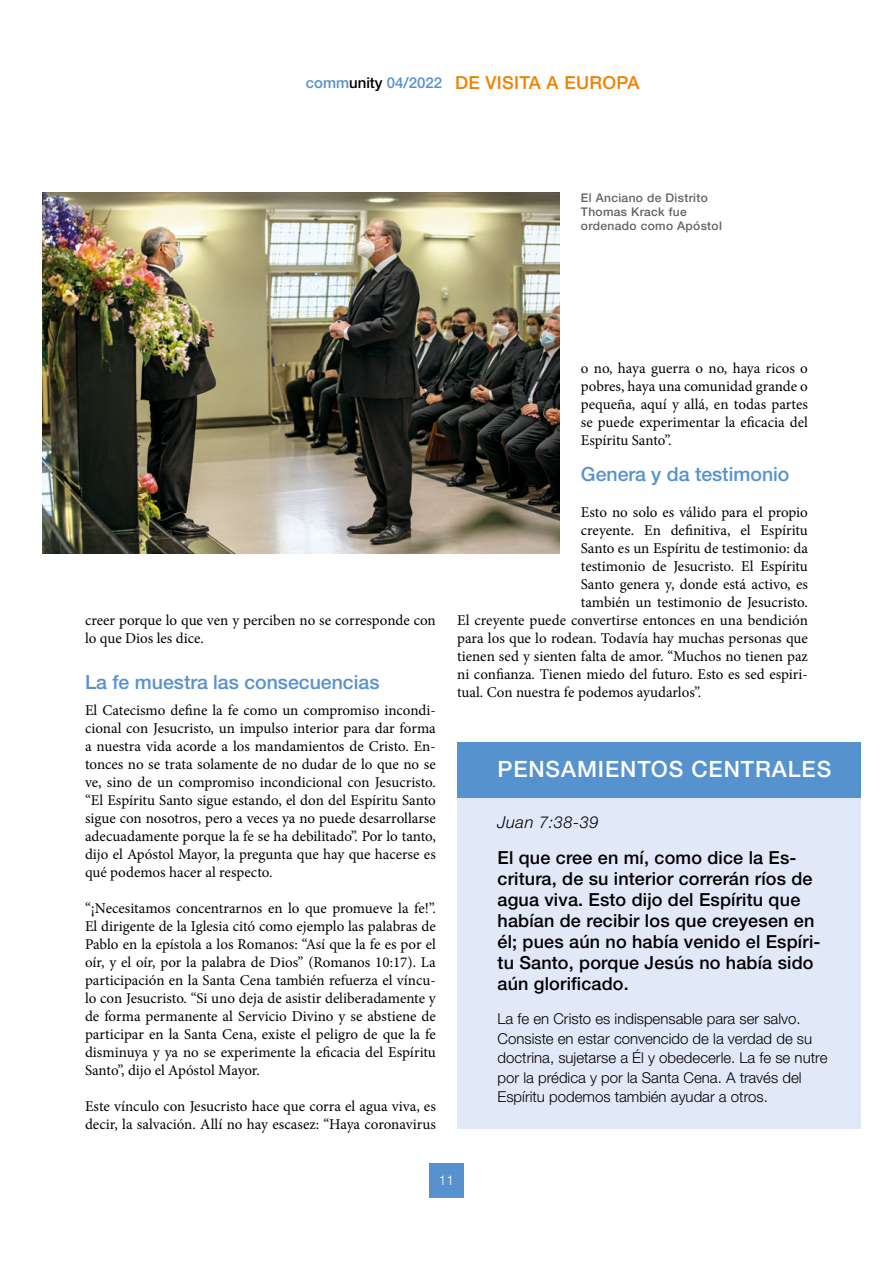
<style>
.page{position:relative;width:893px;height:1263px;background:#fff}
.page>*{position:absolute;margin:0;border:0;box-sizing:border-box;transform-origin:0 0}
.t1{font:500 22.5px "Helvetica Neue LTW1 G";letter-spacing:.04em;color:#fff}
.t2{font:500 19.5px "Helvetica Neue LTW1 G";color:#5692ce}
.t3{font:500 18px/21px "Helvetica Neue LTW1 G";letter-spacing:.01em;color:#000}
.t4{font:500 18px "Helvetica Neue LTW1 G";letter-spacing:.02em;color:#f08100}
.t5{font:italic 300 16.5px "Helvetica Neue LTW1 G";letter-spacing:.03em;color:#000}
.t6{font:15px/18px "Minion Pro";color:#000;text-align:justify}
.t7{font:300 15px/19.5px "Helvetica Neue LTW1 G";color:#000}
.t8{font:300 13.5px "Helvetica Neue LTW1 G";color:#fff}
.t9{font:500 12px/14.4px "Helvetica Neue LTW1 G";letter-spacing:.03em;color:#646363}
.s1{font-size:15px;color:#5692ce}
.s2{font-size:15px;color:#000}
</style>
<div class="page">
<div style="left:429px;top:1163px;width:34px;height:34px;background:#5692ce"></div>
<div style="left:457px;top:742px;width:404px;height:387px;background:#e1e8f7"></div>
<div style="left:457px;top:742px;width:404px;height:56px;background:#5692ce"></div>
<img style="left:43px;top:192px;width:517px;height:361px">
<p class="t4" style="left:306px;top:72px;width:335px"><span class="s1">comm</span><span class="s2">unity</span> <span class="s1">04/2022</span> DE VISITA A EUROPA</p>
<p class="t9" style="left:581px;top:190px;width:143px">El Anciano de Distrito<br>Thomas Krack fue ordenado como Apóstol</p>
<p class="t6" style="left:85px;top:611px;width:352px">creer porque lo que ven y perciben no se corresponde con lo que Dios les dice.</p>
<h2 class="t2" style="left:85px;top:670px;width:296px">La fe muestra las consecuencias</h2>
<p class="t6" style="left:85px;top:701px;width:352px">El Catecismo define la fe como un compromiso incondi&shy;cional con Jesucristo, un impulso interior para dar forma a nuestra vida acorde a los mandamientos de Cristo. En&shy;tonces no se trata solamente de no dudar de lo que no se ve, sino de un compromiso incondicional con Jesucristo. “El Espíritu Santo sigue estando, el don del Espíritu Santo sigue con nosotros, pero a veces ya no puede desarrollarse adecuadamente porque la fe se ha debilitado”. Por lo tanto, dijo el Apóstol Mayor, la pregunta que hay que hacerse es qué podemos hacer al respecto.</p>
<p class="t6" style="left:85px;top:899px;width:352px">“¡Necesitamos concentrarnos en lo que promueve la fe!”.<br>El dirigente de la Iglesia citó como ejemplo las palabras de Pablo en la epístola a los Romanos: “Así que la fe es por el oír, y el oír, por la palabra de Dios” (Romanos 10:17). La participación en la Santa Cena también refuerza el víncu&shy;lo con Jesucristo. “Si uno deja de asistir deliberadamente y de forma permanente al Servicio Divino y se abstiene de participar en la Santa Cena, existe el peligro de que la fe disminuya y ya no se experimente la eficacia del Espíritu Santo”, dijo el Apóstol Mayor.</p>
<p class="t6" style="left:85px;top:1097px;width:352px">Este vínculo con Jesucristo hace que corra el agua viva, es decir, la salvación. Allí no hay escasez: “Haya coronavirus</p>
<p class="t6" style="left:581px;top:359px;width:229px">o no, haya guerra o no, haya ricos o pobres, haya una comunidad grande o pequeña, aquí y allá, en todas partes se puede experimentar la eficacia del Espíritu Santo”.</p>
<h2 class="t2" style="left:581px;top:462px;width:210px">Genera y da testimonio</h2>
<p class="t6" style="left:581px;top:503px;width:229px">Esto no solo es válido para el propio</p>
<p class="t6" style="left:581px;top:521px;width:229px">creyente. En definitiva, el Espíritu</p>
<p class="t6" style="left:581px;top:539px;width:229px">Santo es un Espíritu de testimonio: da</p>
<p class="t6" style="left:581px;top:557px;width:229px">testimonio de Jesucristo. El Espíritu</p>
<p class="t6" style="left:581px;top:575px;width:229px">Santo genera y, donde está activo, es</p>
<p class="t6" style="left:581px;top:593px;width:229px">también un testimonio de Jesucristo.</p>
<p class="t6" style="left:457px;top:611px;width:352px">El creyente puede convertirse entonces en una bendición</p>
<p class="t6" style="left:457px;top:629px;width:352px">para los que lo rodean. Todavía hay muchas personas que</p>
<p class="t6" style="left:457px;top:647px;width:352px">tienen sed y sienten falta de amor. “Muchos no tienen paz</p>
<p class="t6" style="left:457px;top:665px;width:352px">ni confianza. Tienen miedo del futuro. Esto es sed espiri-</p>
<p class="t6" style="left:457px;top:683px;width:246px">tual. Con nuestra fe podemos ayudarlos”.</p>
<h1 class="t1" style="left:497px;top:756px;width:335px">PENSAMIENTOS CENTRALES</h1>
<p class="t5" style="left:497px;top:812px;width:103px">Juan 7:38-39</p>
<p class="t3" style="left:497px;top:847px;width:324px">El que cree en mí, como dice la Es&shy;critura, de su interior correrán ríos de agua viva. Esto dijo del Espíritu que habían de recibir los que creyesen en él; pues aún no había venido el Espíri&shy;tu Santo, porque Jesús no había sido aún glorificado.</p>
<p class="t7" style="left:497px;top:1009px;width:331px">La fe en Cristo es indispensable para ser salvo.<br>Consiste en estar convencido de la verdad de su doctrina, sujetarse a Él y obedecerle. La fe se nutre por la prédica y por la Santa Cena. A través del Espíritu podemos también ayudar a otros.</p>
<p class="t8" style="left:439px;top:1172px;width:17px">11</p>
</div>
